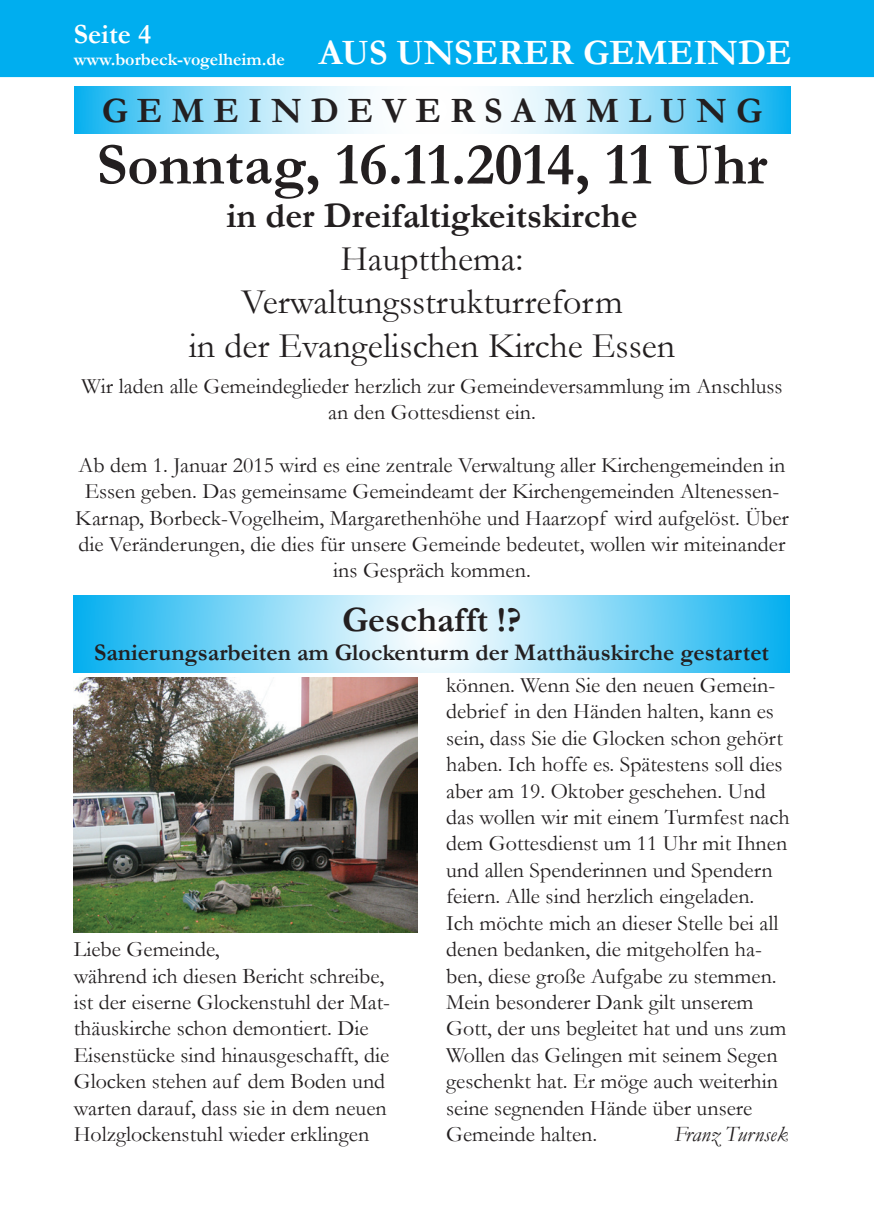
<style>
.page{position:relative;width:874px;height:1225px;background:#fff}
.page>*{position:absolute;margin:0;border:0;box-sizing:border-box;transform-origin:0 0}
.t1{font:700 60px "Garamond";color:#231f20}
.t2{font:36px/43.2px "Garamond";color:#231f20;text-align:center}
.t3{font:700 36px "Garamond";color:#231f20}
.t4{font:700 28px "Garamond";color:#fff}
.t5{font:700 24px "Garamond";color:#231f20}
.t6{font:22px/26.4px "Garamond";color:#231f20;text-align:center}
.t7{font:italic 22px "Garamond";color:#231f20}
.t8{font:700 18px "Garamond";color:#fff}
.s1{font-size:36px}
</style>
<div class="page">
<div style="left:0;top:0;width:873px;height:77px;background:#00aeef"></div>
<svg style="left:73px;top:595px;width:716px;height:77px;background:#85d7f6"></svg>
<svg style="left:74px;top:87px;width:715px;height:47px"></svg>
<img style="left:74px;top:677px;width:343px;height:255px">
<p class="t4" style="left:74px;top:15px;width:79px">Seite 4</p>
<p class="t8" style="left:74px;top:47px;width:719px">www.borbeck-vogelheim.de <span class="s1">AUS UNSERER GEMEINDE</span></p>
<h2 class="t3" style="left:102px;top:86px;width:661px">G E M E I N D E V E R S A M M L U N G</h2>
<h1 class="t1" style="left:97px;top:124px;width:672px">Sonntag, 16.11.2014, 11 Uhr</h1>
<h2 class="t3" style="left:226px;top:191px;width:412px">in der Dreifaltigkeitskirche</h2>
<h2 class="t2" style="left:189px;top:236px;width:488px">Hauptthema:<br>Verwaltungsstrukturreform<br>in der Evangelischen Kirche Essen</h2>
<p class="t6" style="left:81px;top:372px;width:702px">Wir laden alle Gemeindeglieder herzlich zur Gemeindeversammlung im Anschluss an den Gottesdienst ein.</p>
<p class="t6" style="left:75px;top:451px;width:714px">Ab dem 1. Januar 2015 wird es eine zentrale Verwaltung aller Kirchengemeinden in Essen geben. Das gemeinsame Gemeindeamt der Kirchengemeinden Altenessen-Karnap, Borbeck-Vogelheim, Margarethenhöhe und Haarzopf wird aufgelöst. Über die Veränderungen, die dies für unsere Gemeinde bedeutet, wollen wir miteinander ins Gespräch kommen.</p>
<h2 class="t3" style="left:342px;top:595px;width:181px">Geschafft !?</h2>
<p class="t5" style="left:94px;top:636px;width:676px">Sanierungsarbeiten am Glockenturm der Matthäuskirche gestartet</p>
<p class="t6" style="left:74px;top:935px;width:318px;text-align:left">Liebe Gemeinde,<br>während ich diesen Bericht schreibe, ist der eiserne Glockenstuhl der Mat&shy;thäuskirche schon demontiert. Die Eisenstücke sind hinausgeschafft, die Glocken stehen auf dem Boden und warten darauf, dass sie in dem neuen Holzglockenstuhl wieder erklingen</p>
<p class="t6" style="left:446px;top:671px;width:345px;text-align:left">können. Wenn Sie den neuen Gemein&shy;debrief in den Händen halten, kann es sein, dass Sie die Glocken schon gehört haben. Ich hoffe es. Spätestens soll dies aber am 19. Oktober geschehen. Und das wollen wir mit einem Turmfest nach dem Gottesdienst um 11 Uhr mit Ihnen und allen Spenderinnen und Spendern feiern. Alle sind herzlich eingeladen.<br>Ich möchte mich an dieser Stelle bei all denen bedanken, die mitgeholfen ha&shy;ben, diese große Aufgabe zu stemmen.<br>Mein besonderer Dank gilt unserem Gott, der uns begleitet hat und uns zum Wollen das Gelingen mit seinem Segen geschenkt hat. Er möge auch weiterhin seine segnenden Hände über unsere Gemeinde halten.</p>
<p class="t7" style="left:674px;top:1119px;width:115px">Franz Turnsek</p>
</div>
